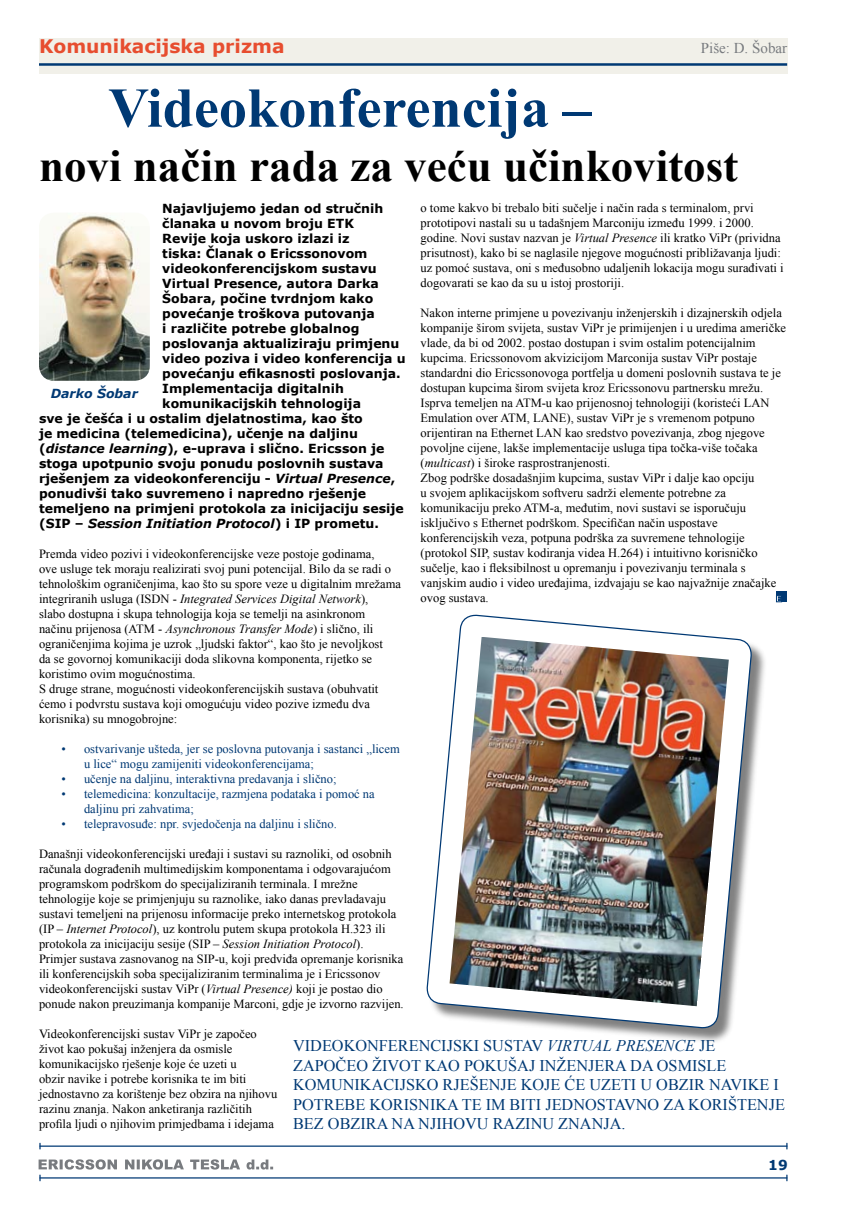
<style>
.page{position:relative;width:851px;height:1205px;background:#fff}
.page>*{position:absolute;margin:0;border:0;box-sizing:border-box;transform-origin:0 0}
.t1{font:700 56.25px "Times New Roman";color:#003974}
.t2{font:700 45px "Times New Roman";color:#000}
.t3{font:700 18.75px "Verdana";color:#e74d2f}
.t4{font:16.25px/19.5px "Times New Roman";color:#003974}
.t5{font:15px "Times New Roman";color:#787b7f}
.t6{font:700 13.75px "Verdana";color:#003974}
.t7{font:12.5px/15px "Times New Roman";color:#000}
.t8{font:700 12.5px "Verdana";color:#000}
.t9{font:12.5px/15px "Times New Roman";color:#003974}
.t10{font:italic 700 12.5px "Verdana";color:#000}
.t11{font:italic 700 12.5px "Verdana";color:#003974}
.s1{font-style:italic}
.s2{font-style:normal}
</style>
<div class="page">
<hr style="left:40px;top:1145px;width:746px;height:2px;background:#003974">
<svg style="left:39px;top:1143px;width:2px;height:6px"></svg>
<hr style="left:40px;top:1177px;width:746px;height:1px;background:#003974">
<svg style="left:39px;top:1159px;width:234px;height:10px"></svg>
<div style="left:39px;top:38px;width:748px;height:36px;background:#f1f0e9"></div>
<hr style="left:39px;top:63px;width:748px;height:3px;background:#003974">
<div style="left:776px;top:591px;width:11px;height:11px;background:#003974"></div>
<svg style="left:777px;top:595px;width:4px;height:7px"></svg>
<img style="left:39px;top:213px;width:111px;height:168px;border-radius:15px">
<div style="left:427px;top:615px;width:341px;height:430px;background:#000;opacity:.5"></div>
<img style="left:426px;top:614px;width:326px;height:415px">
<h3 class="t3" style="left:39px;top:34px;width:247px">Komunikacijska prizma</h3>
<p class="t5" style="left:700px;top:37px;width:88px">Piše: D. Šobar</p>
<h1 class="t1" style="left:108px;top:69px;width:484px">Videokonferencija –</h1>
<h2 class="t2" style="left:39px;top:135px;width:700px">novi način rada za veću učinkovitost</h2>
<p class="t8" style="left:162px;top:200px;width:222px">Najavljujemo jedan od stručnih</p>
<p class="t8" style="left:162px;top:215px;width:193px">članaka u novom broju ETK</p>
<p class="t8" style="left:162px;top:230px;width:189px">Revije koja uskoro izlazi iz</p>
<p class="t8" style="left:162px;top:245px;width:207px">tiska: Članak o Ericssonovom</p>
<p class="t8" style="left:162px;top:260px;width:216px">videokonferencijskom sustavu</p>
<p class="t8" style="left:162px;top:275px;width:218px">Virtual Presence, autora Darka</p>
<p class="t8" style="left:162px;top:290px;width:212px">Šobara, počine tvrdnjom kako</p>
<p class="t8" style="left:162px;top:305px;width:214px">povećanje troškova putovanja</p>
<p class="t8" style="left:162px;top:320px;width:199px">i različite potrebe globalnog</p>
<p class="t8" style="left:162px;top:335px;width:238px">poslovanja aktualiziraju primjenu</p>
<p class="t8" style="left:162px;top:350px;width:245px">video poziva i video konferencija u</p>
<p class="t8" style="left:162px;top:365px;width:240px">povećanju efikasnosti poslovanja.</p>
<p class="t8" style="left:162px;top:380px;width:183px">Implementacija digitalnih</p>
<p class="t8" style="left:162px;top:395px;width:200px">komunikacijskih tehnologija</p>
<p class="t8" style="left:39px;top:410px;width:325px">sve je češća i u ostalim djelatnostima, kao što</p>
<p class="t8" style="left:39px;top:425px;width:320px">je medicina (telemedicina), učenje na daljinu</p>
<p class="t8" style="left:39px;top:440px;width:347px">(<span class="s1">distance learning</span>), e-uprava i slično. Ericsson je</p>
<p class="t8" style="left:39px;top:455px;width:346px">stoga upotpunio svoju ponudu poslovnih sustava</p>
<p class="t8" style="left:39px;top:470px;width:358px">rješenjem za videokonferenciju - <span class="s1">Virtual Presence</span>,</p>
<p class="t8" style="left:39px;top:485px;width:328px">ponudivši tako suvremeno i napredno rješenje</p>
<p class="t8" style="left:39px;top:500px;width:366px">temeljeno na primjeni protokola za inicijaciju sesije</p>
<p class="t10" style="left:39px;top:515px;width:341px"><span class="s2">(SIP –</span> Session Initiation Protocol<span class="s2">) i IP prometu.</span></p>
<p class="t7" style="left:39px;top:546px;width:363px">Premda video pozivi i videokonferencijske veze postoje godinama,<br>ove usluge tek moraju realizirati svoj puni potencijal. Bilo da se radi o tehnološkim ograničenjima, kao što su spore veze u digitalnim mrežama integriranih usluga (ISDN - <span class="s1">Integrated Services Digital Network</span>),<br>slabo dostupna i skupa tehnologija koja se temelji na asinkronom načinu prijenosa (ATM - <span class="s1">Asynchronous Transfer Mode</span>) i slično, ili ograničenjima kojima je uzrok „ljudski faktor“, kao što je nevoljkost<br>da se govornoj komunikaciji doda slikovna komponenta, rijetko se koristimo ovim mogućnostima.<br>S druge strane, mogućnosti videokonferencijskih sustava (obuhvatit ćemo i podvrstu sustava koji omogućuju video pozive između dva korisnika) su mnogobrojne:</p>
<p class="t9" style="left:84px;top:741px;width:317px;text-indent:-22px">• ostvarivanje ušteda, jer se poslovna putovanja i sastanci „licem u lice“ mogu zamijeniti videokonferencijama;</p>
<p class="t9" style="left:61px;top:771px;width:276px">• učenje na daljinu, interaktivna predavanja i slično;</p>
<p class="t9" style="left:84px;top:786px;width:292px;text-indent:-22px">• telemedicina: konzultacije, razmjena podataka i pomoć na daljinu pri zahvatima;</p>
<p class="t9" style="left:61px;top:816px;width:277px">• telepravosuđe: npr. svjedočenja na daljinu i slično.</p>
<p class="t7" style="left:39px;top:846px;width:366px">Današnji videokonferencijski uređaji i sustavi su raznoliki, od osobnih računala dograđenih multimedijskim komponentama i odgovarajućom programskom podrškom do specijaliziranih terminala. I mrežne tehnologije koje se primjenjuju su raznolike, iako danas prevladavaju sustavi temeljeni na prijenosu informacije preko internetskog protokola (IP – <span class="s1">Internet Protocol</span>), uz kontrolu putem skupa protokola H.323 ili protokola za inicijaciju sesije (SIP – <span class="s1">Session Initiation Protocol</span>).<br>Primjer sustava zasnovanog na SIP-u, koji predviđa opremanje korisnika ili konferencijskih soba specijaliziranim terminalima je i Ericssonov videokonferencijski sustav ViPr (<span class="s1">Virtual Presence)</span> koji je postao dio ponude nakon preuzimanja kompanije Marconi, gdje je izvorno razvijen.</p>
<p class="t7" style="left:39px;top:1026px;width:240px">Videokonferencijski sustav ViPr je započeo život kao pokušaj inženjera da osmisle komunikacijsko rješenje koje će uzeti u<br>obzir navike i potrebe korisnika te im biti jednostavno za korištenje bez obzira na njihovu razinu znanja. Nakon anketiranja različitih profila ljudi o njihovim primjedbama i idejama</p>
<p class="t7" style="left:420px;top:200px;width:364px">o tome kakvo bi trebalo biti sučelje i način rada s terminalom, prvi prototipovi nastali su u tadašnjem Marconiju između 1999. i 2000. godine. Novi sustav nazvan je <span class="s1">Virtual Presence</span> ili kratko ViPr (prividna prisutnost), kako bi se naglasile njegove mogućnosti približavanja ljudi: uz pomoć sustava, oni s međusobno udaljenih lokacija mogu surađivati i dogovarati se kao da su u istoj prostoriji.</p>
<p class="t7" style="left:420px;top:305px;width:367px">Nakon interne primjene u povezivanju inženjerskih i dizajnerskih odjela kompanije širom svijeta, sustav ViPr je primijenjen i u uredima američke vlade, da bi od 2002. postao dostupan i svim ostalim potencijalnim kupcima. Ericssonovom akvizicijom Marconija sustav ViPr postaje standardni dio Ericssonovoga portfelja u domeni poslovnih sustava te je dostupan kupcima širom svijeta kroz Ericssonovu partnersku mrežu.<br>Isprva temeljen na ATM-u kao prijenosnoj tehnologiji (koristeći LAN Emulation over ATM, LANE), sustav ViPr je s vremenom potpuno orijentiran na Ethernet LAN kao sredstvo povezivanja, zbog njegove povoljne cijene, lakše implementacije usluga tipa točka-više točaka (<span class="s1">multicast</span>) i široke rasprostranjenosti.<br>Zbog podrške dosadašnjim kupcima, sustav ViPr i dalje kao opciju<br>u svojem aplikacijskom softveru sadrži elemente potrebne za komunikaciju preko ATM-a, međutim, novi sustavi se isporučuju isključivo s Ethernet podrškom. Specifičan način uspostave konferencijskih veza, potpuna podrška za suvremene tehnologije (protokol SIP, sustav kodiranja videa H.264) i intuitivno korisničko sučelje, kao i fleksibilnost u opremanju i povezivanju terminala s vanjskim audio i video uređajima, izdvajaju se kao najvažnije značajke ovog sustava.</p>
<p class="t11" style="left:51px;top:386px;width:88px">Darko Šobar</p>
<h3 class="t4" style="left:293px;top:1036px;width:222px">Videokonferencijski sustav</h3>
<h3 class="t4" style="left:293px;top:1036px;width:421px;text-indent:254px"><span class="s1">Virt ual Presence</span> je započeo život kao pokušaj inženjera da osmisle komunikacijs ko rje šenje koje će uzeti</h3>
<h3 class="t4" style="left:640px;top:1075px;width:80px">u obzir navi</h3>
<h3 class="t4" style="left:747px;top:1075px;width:32px">ke i</h3>
<h3 class="t4" style="left:293px;top:1094px;width:120px">potrebe korisni</h3>
<h3 class="t4" style="left:435px;top:1094px;width:129px">ka te im biti jedn</h3>
<h3 class="t4" style="left:585px;top:1094px;width:23px">ostavn</h3>
<h3 class="t4" style="left:647px;top:1094px;width:101px">o za korišten</h3>
<h3 class="t4" style="left:768px;top:1094px;width:15px">je</h3>
<h3 class="t4" style="left:293px;top:1114px;width:288px">bez obzira na njihovu razinu znan</h3>
<h3 class="t4" style="left:603px;top:1114px;width:24px">ja.</h3>
<p class="t6" style="left:768px;top:1156px;width:21px">19</p>
</div>
